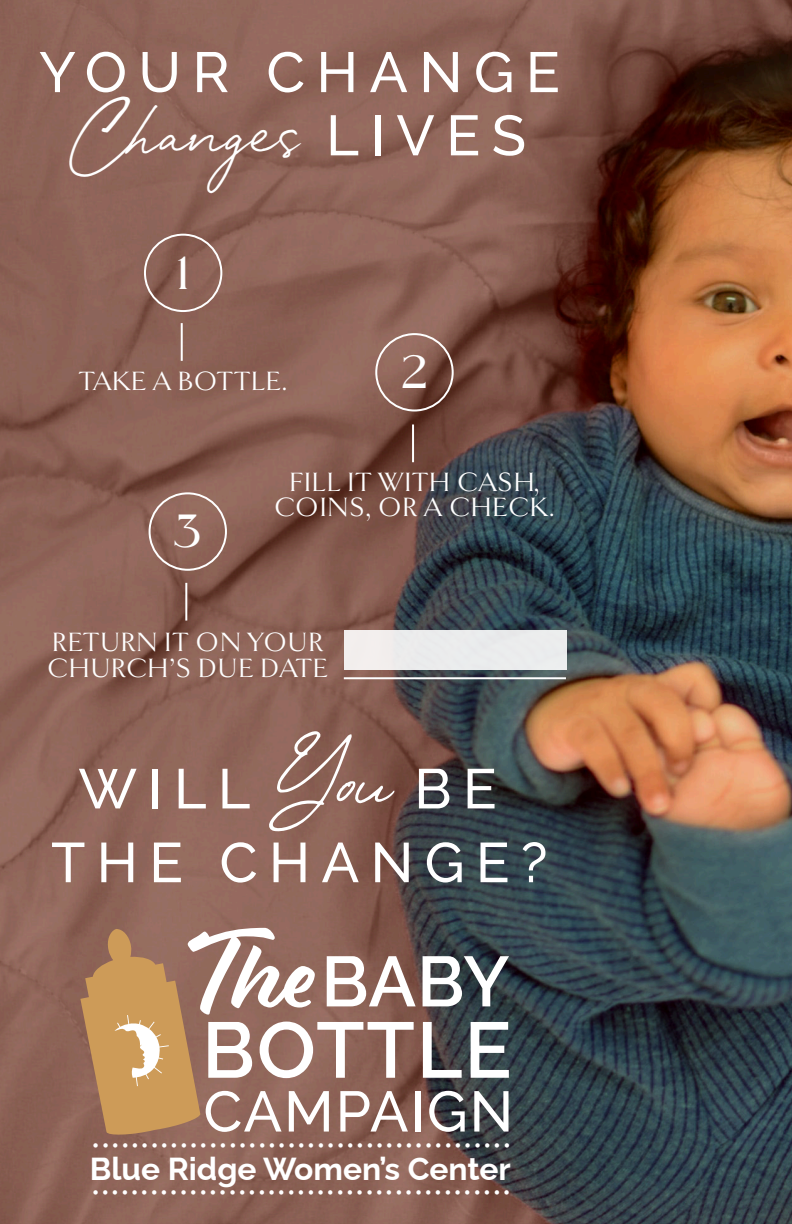
<style>
.page{position:relative;width:792px;height:1224px;background:#fff}
.page>*{position:absolute;margin:0;border:0;box-sizing:border-box;transform-origin:0 0}
.t1{font:97.9px "Eds Market Main Script";color:#fff}
.t2{font:600 78.6px "Raleway";letter-spacing:.025em;color:#fff}
.t3{font:600 70.7px "Raleway";color:#fff}
.t4{font:500 57px "Raleway";letter-spacing:.03em;color:#fff}
.t5{font:500 56.6px "Raleway";letter-spacing:.2em;color:#fff}
.t6{font:500 55.9px/73.8px "Raleway";letter-spacing:.2em;color:#fff}
.t7{font:46.4px "Morefren";color:#fff}
.t8{font:38.6px "Spanish Signature";color:#fff}
.t9{font:700 31.8px "Raleway";color:#fff}
.t10{font:27.8px/25.8px "Goldenbook";letter-spacing:.01em;color:#fff;text-align:center}
.t11{font:16.6px "Minion Pro";color:#fff}
.s1{font-family:"Raleway";font-weight:500;font-size:56.6px}
</style>
<div class="page">
<img style="left:0;top:0;width:792px;height:1224px">
<div style="left:375px;top:333px;width:79px;height:79px;border:2px solid #fff;border-radius:50%"></div>
<hr style="left:412px;top:424px;width:2px;height:38px;background:#fff">
<div style="left:144px;top:234px;width:78px;height:78px;border:2px solid #fff;border-radius:50%"></div>
<hr style="left:181px;top:323px;width:2px;height:38px;background:#fff">
<div style="left:149px;top:492px;width:78px;height:79px;border:2px solid #fff;border-radius:50%"></div>
<hr style="left:185px;top:583px;width:2px;height:38px;background:#fff">
<hr style="left:344px;top:677px;width:222px;height:2px;background:#fff">
<svg style="left:80px;top:929px;width:120px;height:207px;background:#ba8d60"></svg>
<div style="left:344px;top:630px;width:222px;height:39px;background:#ebeced"></div>
<svg style="left:268px;top:725px;width:127px;height:115px;background:#885e52"></svg>
<h3 class="t5" style="left:39px;top:27px;width:522px">YOUR CHANGE</h3>
<h3 class="t8" style="left:73px;top:119px;width:455px">Changes <span class="s1">L I V E S</span></h3>
<h3 class="t7" style="left:176px;top:245px;width:16px">1</h3>
<h3 class="t10" style="left:79px;top:369px;width:210px">TAKE A BOTTLE.</h3>
<h3 class="t7" style="left:400px;top:344px;width:29px">2</h3>
<h3 class="t7" style="left:173px;top:504px;width:31px">3</h3>
<h3 class="t10" style="left:274px;top:469px;width:282px">FILL IT WITH CASH,<br>COINS, OR A CHECK.</h3>
<h3 class="t10" style="left:47px;top:630px;width:283px;text-align:left">RETURN IT ON YOUR<br>CHURCH’S DUE DATE</h3>
<h3 class="t6" style="left:51px;top:746px;width:498px;text-indent:363px">BE<br>THE CHANGE?</h3>
<h3 class="t6" style="left:78px;top:746px;width:174px">WILL</h3>
<h1 class="t1" style="left:185px;top:915px;width:133px">The</h1>
<h3 class="t3" style="left:321px;top:925px;width:190px">BABY</h3>
<h2 class="t2" style="left:202px;top:987px;width:311px">BOTTLE</h2>
<h3 class="t4" style="left:203px;top:1066px;width:311px">CAMPAIGN</h3>
<h3 class="t9" style="left:90px;top:1143px;width:423px">Blue Ridge Women’s Center</h3>
<p class="t11" style="left:93px;top:1133px;width:419px">•••••••••••••••••••••••••••••••••••••••••••</p>
<p class="t11" style="left:92px;top:1179px;width:419px">•••••••••••••••••••••••••••••••••••••••••••</p>
</div>
